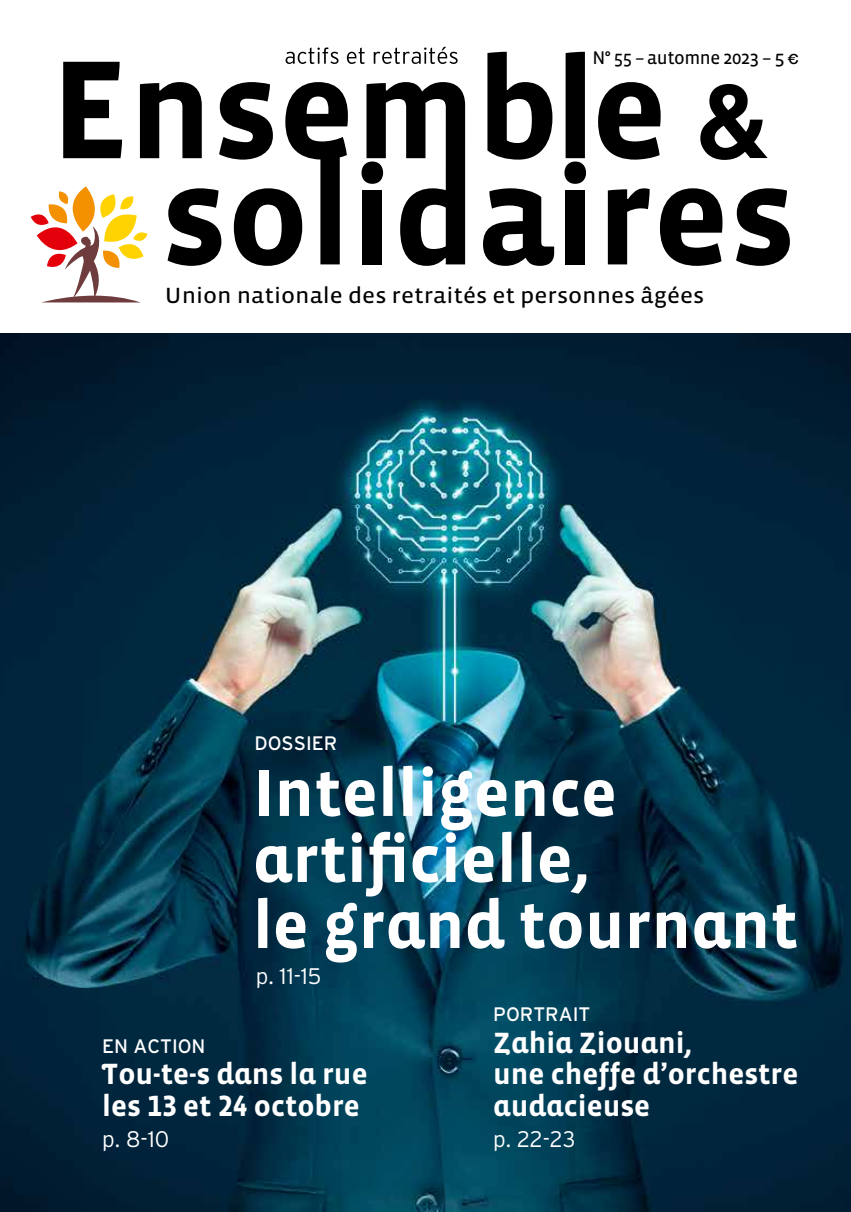
<style>
.page{position:relative;width:851px;height:1212px;background:#fff}
.page>*{position:absolute;margin:0;border:0;box-sizing:border-box;transform-origin:0 0}
.t1{font:700 67.5px/66px "Vista Sans Alt";color:#fff}
.t2{font:700 30px/31.5px "Vista Sans Alt";color:#fff}
.t3{font:22.5px "Vista Sans Reg";color:#000;scale:1.1 1}
.t4{font:300 22.5px "Interstate";color:#fff}
.t5{font:19.5px "Interstate";color:#fff}
.t6{font:18.75px "Vista Sans Reg";letter-spacing:-.025em;color:#000}
.s1{font-family:"Euro Sans EF Two";font-size:15px}
</style>
<div class="page">
<img style="left:1px;top:334px;width:849px;height:878px">
<div style="left:565px;top:190px;width:20px;height:74px;background:#000"></div>
<svg style="left:607px;top:188px;width:42px;height:76px"></svg>
<svg style="left:659px;top:188px;width:63px;height:78px"></svg>
<svg style="left:736px;top:188px;width:53px;height:78px"></svg>
<svg style="left:483px;top:188px;width:71px;height:78px"></svg>
<svg style="left:487px;top:52px;width:65px;height:108px"></svg>
<svg style="left:565px;top:52px;width:20px;height:106px;background:#090909"></svg>
<svg style="left:598px;top:82px;width:62px;height:78px"></svg>
<div style="left:564px;top:161px;width:22px;height:23px;background:#000;border-radius:50%"></div>
<svg style="left:31px;top:47px;width:434px;height:255px"></svg>
<svg style="left:700px;top:84px;width:67px;height:76px"></svg>
<p class="t6" style="left:592px;top:48px;width:208px">N° 55 – automne 2023 – 5 <span class="s1">e</span></p>
<p class="t3" style="left:165px;top:284px;width:492px">Union nationale des retraités et personnes âgées</p>
<p class="t5" style="left:254px;top:732px;width:84px">DOSSIER</p>
<h1 class="t1" style="left:253px;top:762px;width:546px">Intelligence artificielle,<br>le grand tournant</h1>
<p class="t4" style="left:256px;top:963px;width:67px">p. 11-15</p>
<p class="t5" style="left:102px;top:1035px;width:105px">EN ACTION</p>
<p class="t2" style="left:102px;top:1059px;width:267px">Tou-te-s dans la rue les 13 et 24 octobre</p>
<p class="t4" style="left:102px;top:1127px;width:68px">p. 8-10</p>
<p class="t5" style="left:493px;top:1003px;width:98px">PORTRAIT</p>
<p class="t2" style="left:493px;top:1027px;width:307px">Zahia Ziouani,<br>une cheffe d’orchestre audacieuse</p>
<p class="t4" style="left:493px;top:1126px;width:84px">p. 22-23</p>
</div>
